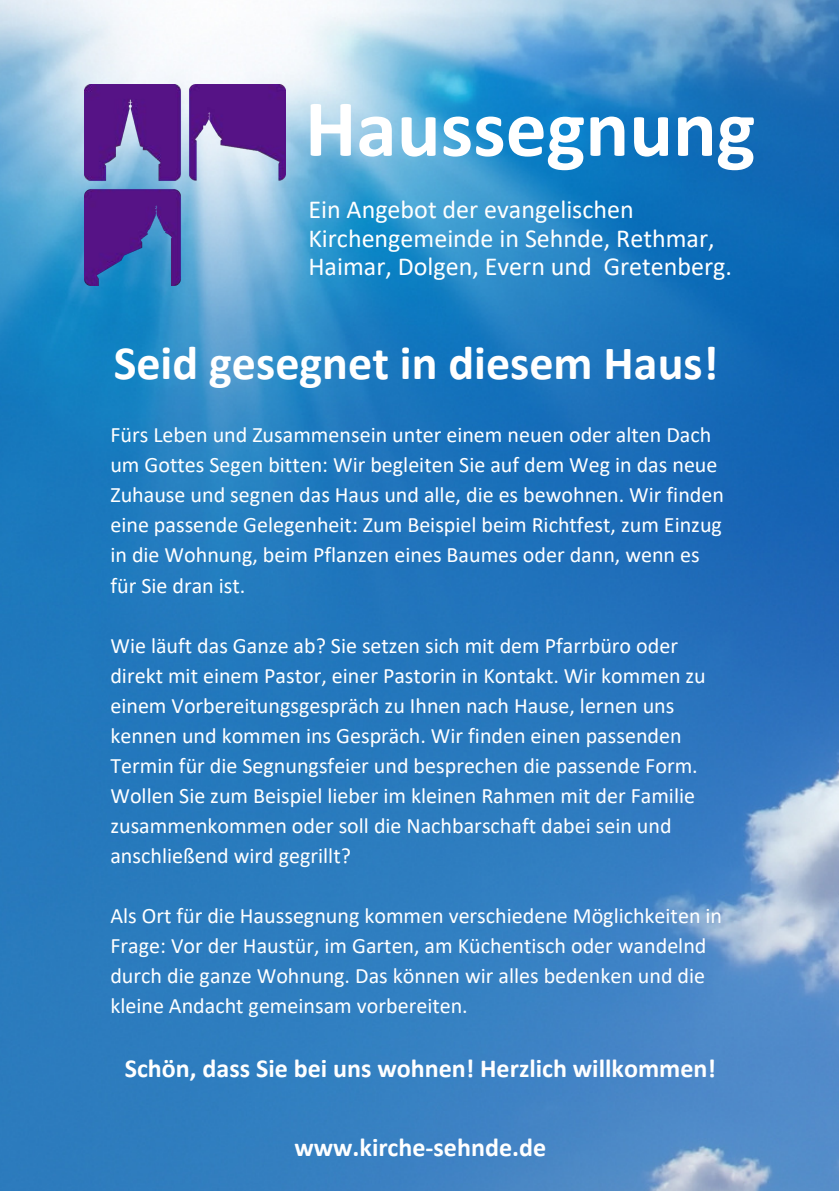
<style>
.page{position:relative;width:839px;height:1191px;background:#fff}
.page>*{position:absolute;margin:0;border:0;box-sizing:border-box;transform-origin:0 0}
.t1{font:700 81.6px "Calibri";color:#fff}
.t2{font:700 48px "Calibri";color:#fff}
.t3{font:26px/28.6px "Calibri";color:#fff}
.t4{font:700 26px "Calibri";color:#fff}
.t5{font:22px/30px "Calibri";color:#fff}
</style>
<div class="page">
<img style="left:0;top:0;width:838px;height:1191px">
<img style="left:84px;top:84px;width:201px;height:201px">
<p class="t1" style="left:305px;top:71px;width:452px">Haussegnung</p>
<p class="t3" style="left:308px;top:195px;width:425px">Ein Angebot der evangelischen<br>Kirchengemeinde in Sehnde, Rethmar,<br>Haimar, Dolgen, Evern und Gretenberg.</p>
<p class="t2" style="left:114px;top:329px;width:606px">Seid gesegnet in diesem Haus!</p>
<p class="t5" style="left:110px;top:419px;width:615px">Fürs Leben und Zusammensein unter einem neuen oder alten Dach um Gottes Segen bitten: Wir begleiten Sie auf dem Weg in das neue Zuhause und segnen das Haus und alle, die es bewohnen. Wir finden eine passende Gelegenheit: Zum Beispiel beim Richtfest, zum Einzug in die Wohnung, beim Pflanzen eines Baumes oder dann, wenn es für Sie dran ist.</p>
<p class="t5" style="left:110px;top:630px;width:597px">Wie läuft das Ganze ab? Sie setzen sich mit dem Pfarrbüro oder direkt mit einem Pastor, einer Pastorin in Kontakt. Wir kommen zu einem Vorbereitungsgespräch zu Ihnen nach Hause, lernen uns kennen und kommen ins Gespräch. Wir finden einen passenden Termin für die Segnungsfeier und besprechen die passende Form.<br>Wollen Sie zum Beispiel lieber im kleinen Rahmen mit der Familie zusammenkommen oder soll die Nachbarschaft dabei sein und anschließend wird gegrillt?</p>
<p class="t5" style="left:110px;top:900px;width:613px">Als Ort für die Haussegnung kommen verschiedene Möglichkeiten in Frage: Vor der Haustür, im Garten, am Küchentisch oder wandelnd durch die ganze Wohnung. Das können wir alles bedenken und die kleine Andacht gemeinsam vorbereiten.</p>
<p class="t4" style="left:125px;top:1050px;width:592px">Schön, dass Sie bei uns wohnen! Herzlich willkommen!</p>
<p class="t4" style="left:294px;top:1129px;width:253px">www.kirche-sehnde.de</p>
</div>
